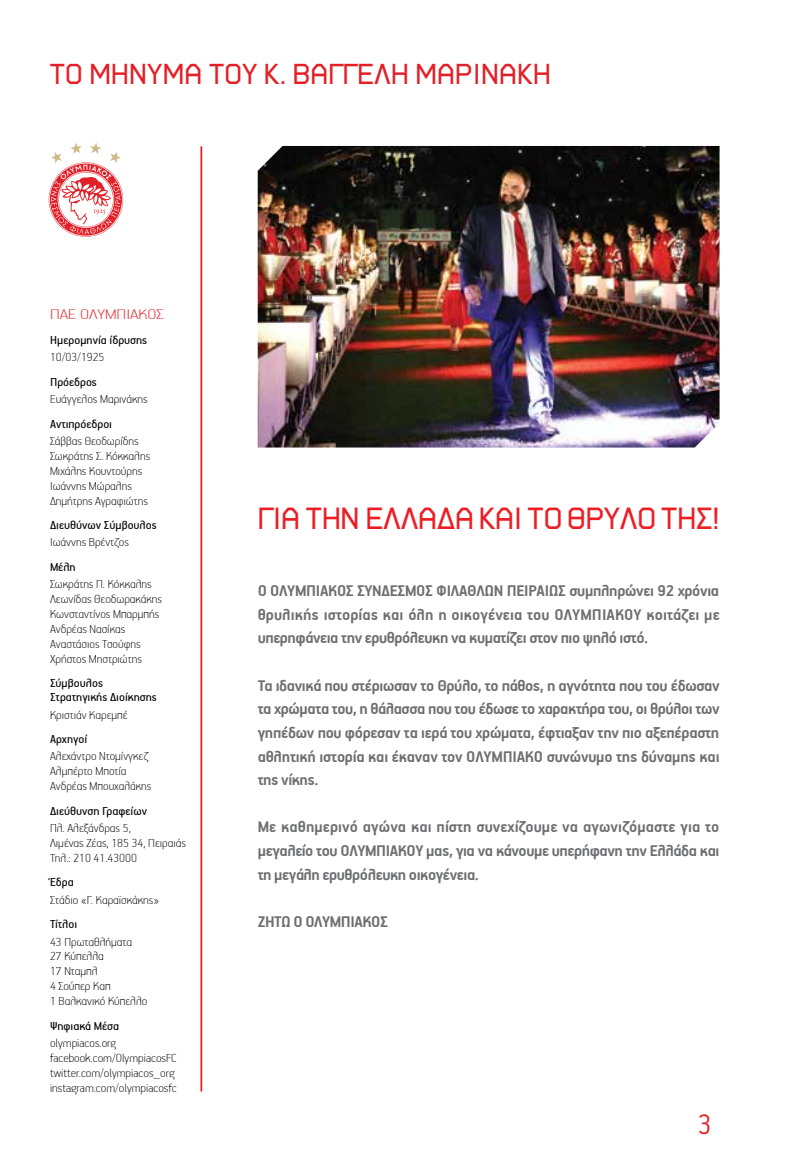
<style>
.page{position:relative;width:794px;height:1166px;background:#fff}
.page>*{position:absolute;margin:0;border:0;box-sizing:border-box;transform-origin:0 0}
.t1{font:300 31.5px "PF Handbook Pro";color:#e31f27}
.t2{font:29.75px "PF Retrospace";letter-spacing:-.01em;color:#ed1d24}
.t3{font:28px "PF Retrospace";letter-spacing:.01em;color:#e31f27}
.t4{font:700 17.5px/23.6px "PF Handbook Pro";letter-spacing:-.025em;color:#6d6e71;text-align:justify}
.t5{font:100 15.75px "PF Handbook Pro";color:#e31f27;scale:1.21 1}
.t6{font:100 13.12px/14.9px "PF Handbook Pro";color:#000}
.t7{font:13.12px/13.8px "PF Handbook Pro";color:#000}
</style>
<div class="page">
<svg style="left:49px;top:143px;width:74px;height:94px"></svg>
<hr style="left:200px;top:146px;width:2px;height:945px;background:#e31f27">
<img style="left:258px;top:146px;width:461px;height:301px">
<h3 class="t3" style="left:50px;top:59px;width:503px">ΤΟ ΜΗΝΥΜΑ ΤΟΥ Κ. ΒΑΓΓΕΛΗ ΜΑΡΙΝΑΚΗ</h3>
<p class="t5" style="left:50px;top:305px;width:96px">ΠΑΕ ΟΛΥΜΠΙΑΚΟΣ</p>
<p class="t7" style="left:50px;top:333px;width:99px">Ημερομηνία ίδρυσης</p>
<p class="t6" style="left:50px;top:349px;width:56px">10/03/1925</p>
<p class="t7" style="left:50px;top:374px;width:48px">Πρόεδρος</p>
<p class="t6" style="left:50px;top:391px;width:99px">Ευάγγελος Μαρινάκης</p>
<p class="t7" style="left:50px;top:416px;width:64px">Αντιπρόεδροι</p>
<p class="t6" style="left:50px;top:433px;width:102px">Σάββας Θεοδωρίδης<br>Σωκράτης Σ. Κόκκαλης<br>Μιχάλης Κουντούρης<br>Ιωάννης Μώραλης<br>Δημήτρης Αγραφιώτης</p>
<p class="t7" style="left:50px;top:518px;width:108px">Διευθύνων Σύμβουλος</p>
<p class="t6" style="left:50px;top:534px;width:80px">Ιωάννης Βρέντζος</p>
<p class="t7" style="left:50px;top:560px;width:27px">Μέλη</p>
<p class="t6" style="left:50px;top:576px;width:114px">Σωκράτης Π. Κόκκαλης<br>Λεωνίδας Θεοδωρακάκης<br>Κωνσταντίνος Μπαρμπής<br>Ανδρέας Νασίκας<br>Αναστάσιος Τσούφης<br>Χρήστος Μηστριώτης</p>
<p class="t7" style="left:50px;top:676px;width:108px">Σύμβουλος<br>Στρατηγικής Διοίκησης</p>
<p class="t6" style="left:50px;top:706px;width:79px">Κριστιάν Καρεμπέ</p>
<p class="t7" style="left:50px;top:731px;width:39px">Αρχηγοί</p>
<p class="t6" style="left:50px;top:748px;width:103px">Αλεχάντρο Ντομίνγκεζ<br>Αλμπέρτο Μποτία<br>Ανδρέας Μπουχαλάκης</p>
<p class="t7" style="left:50px;top:803px;width:98px">Διεύθυνση Γραφείων</p>
<p class="t6" style="left:50px;top:820px;width:137px">Πλ. Αλεξάνδρας 5,<br>Λιμένας Ζέας, 185 34, Πειραιάς<br>Τηλ.: 210 41.43000</p>
<p class="t7" style="left:50px;top:875px;width:25px">Έδρα</p>
<p class="t6" style="left:50px;top:891px;width:111px">Στάδιο «Γ. Καραϊσκάκης»</p>
<p class="t7" style="left:50px;top:917px;width:29px">Τίτλοι</p>
<p class="t6" style="left:50px;top:933px;width:99px">43 Πρωταθλήματα<br>27 Κύπελλα<br>17 Νταμπλ<br>4 Σούπερ Καπ<br>1 Βαλκανικό Κύπελλο</p>
<p class="t7" style="left:50px;top:1018px;width:71px">Ψηφιακά Μέσα</p>
<p class="t6" style="left:50px;top:1035px;width:128px">olympiacos.org facebook.com/OlympiacosFC twitter.com/olympiacos_org instagram.com/olympiacosfc</p>
<h2 class="t2" style="left:258px;top:502px;width:463px">ΓΙΑ ΤΗΝ ΕΛΛΑΔΑ ΚΑΙ ΤΟ ΘΡΥΛΟ ΤΗΣ!</h2>
<p class="t4" style="left:258px;top:578px;width:463px">O ΟΛΥΜΠΙΑΚΟΣ ΣΥΝΔΕΣΜΟΣ ΦΙΛΑΘΛΩΝ ΠΕΙΡΑΙΩΣ συμπληρώνει 92 χρόνια θρυλικής ιστορίας και όλη η οικογένεια του ΟΛΥΜΠΙΑΚΟΥ κοιτάζει με υπερηφάνεια την ερυθρόλευκη να κυματίζει στον πιο ψηλό ιστό.</p>
<p class="t4" style="left:258px;top:673px;width:463px">Τα ιδανικά που στέριωσαν το Θρύλο, το πάθος, η αγνότητα που του έδωσαν τα χρώματα του, η θάλασσα που του έδωσε το χαρακτήρα του, οι θρύλοι των γηπέδων που φόρεσαν τα ιερά του χρώματα, έφτιαξαν την πιο αξεπέραστη αθλητική ιστορία και έκαναν τον ΟΛΥΜΠΙΑΚΟ συνώνυμο της δύναμης και της νίκης.</p>
<p class="t4" style="left:258px;top:814px;width:463px">Με καθημερινό αγώνα και πίστη συνεχίζουμε να αγωνιζόμαστε για το μεγαλείο του ΟΛΥΜΠΙΑΚΟΥ μας, για να κάνουμε υπερήφανη την Ελλάδα και τη μεγάλη ερυθρόλευκη οικογένεια.</p>
<p class="t4" style="left:258px;top:909px;width:132px">ΖΗΤΩ Ο ΟΛΥΜΠΙΑΚΟΣ</p>
<h1 class="t1" style="left:697px;top:1105px;width:16px">3</h1>
</div>
